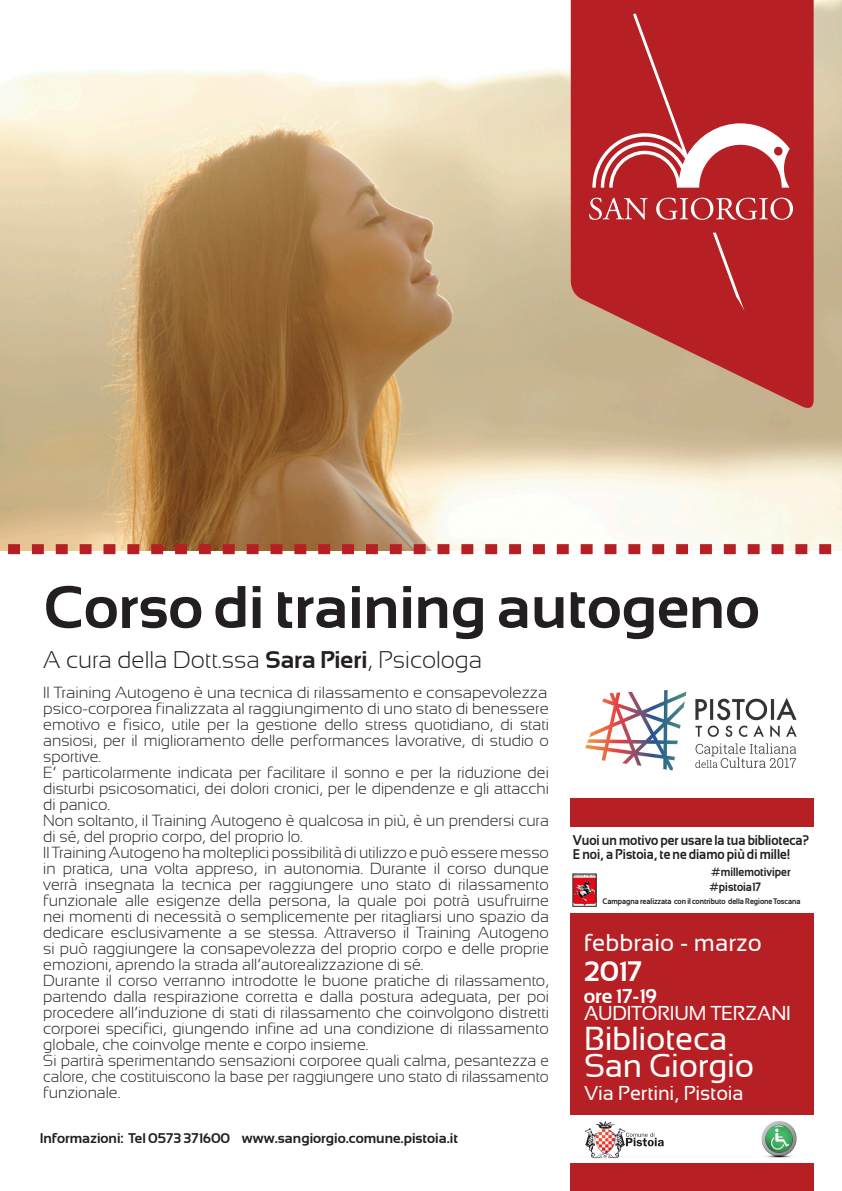
<style>
.page{position:relative;width:842px;height:1191px;background:#fff}
.page>*{position:absolute;margin:0;border:0;box-sizing:border-box;transform-origin:0 0}
.t1{font:700 60px "Sansation";color:#231f20}
.t2{font:33px "Sansation";letter-spacing:-.01em;color:#fff}
.t3{font:700 28px "Sansation";color:#fff}
.t4{font:300 24px "Sansation";color:#231f20}
.t5{font:24px "Sansation";color:#fff}
.t6{font:20px "Sansation";letter-spacing:-.01em;color:#fff}
.t7{font:700 20px "Sansation";color:#fff}
.t8{font:300 16px/16px "Sansation";color:#231f20;text-align:justify}
.t9{font:300 16px "Sansation";color:#231f20;scale:1.05 1}
.t10{font:700 14px "Sansation";color:#231f20;scale:.89 1}
.t11{font:700 14px "Sansation";color:#231f20}
.t12{font:700 12px "Sansation";color:#231f20;scale:.9 1}
.t13{font:700 8px "Sansation";color:#231f20;scale:.9 1}
.s1{font-weight:700}
</style>
<div class="page">
<img style="left:0;top:0;width:842px;height:544px">
<div style="left:571px;top:913px;width:243px;height:278px;background:#b62024"></div>
<svg style="left:571px;top:0;width:243px;height:412px;background:#bb5349"></svg>
<svg style="left:589px;top:198px;width:3px;height:22px"></svg>
<svg style="left:790px;top:198px;width:3px;height:22px"></svg>
<svg style="left:592px;top:13px;width:198px;height:298px;background:#bd3539"></svg>
<svg style="left:0;top:544px;width:842px;height:10px"></svg>
<img style="left:575px;top:876px;width:19px;height:28px">
<div style="left:570px;top:798px;width:244px;height:28px;background:#b62024"></div>
<img style="left:585px;top:690px;width:212px;height:81px">
<div style="left:566px;top:1115px;width:253px;height:48px;background:#fff"></div>
<img style="left:585px;top:1121px;width:41px;height:38px">
<svg style="left:626px;top:1132px;width:38px;height:14px"></svg>
<img style="left:761px;top:1121px;width:36px;height:37px">
<p class="t1" style="left:43px;top:573px;width:718px">Corso di training autogeno</p>
<p class="t4" style="left:43px;top:646px;width:440px">A cura della Dott.ssa <span class="s1">Sara Pieri</span>, Psicologa</p>
<p class="t9" style="left:43px;top:683px;width:482px">Il Training Autogeno è una tecnica di rilassamento e consapevolezza</p>
<p class="t8" style="left:43px;top:700px;width:507px">psico-corporea finalizzata al raggiungimento di uno stato di benessere</p>
<p class="t8" style="left:43px;top:716px;width:507px">emotivo e fisico, utile per la gestione dello stress quotidiano, di stati ansiosi, per il miglioramento delle performances lavorative, di studio o sportive.</p>
<p class="t8" style="left:43px;top:764px;width:507px">E’ particolarmente indicata per facilitare il sonno e per la riduzione dei disturbi psicosomatici, dei dolori cronici, per le dipendenze e gli attacchi di panico.</p>
<p class="t8" style="left:43px;top:812px;width:507px">Non soltanto, il Training Autogeno è qualcosa in più, è un prendersi cura di sé, del proprio corpo, del proprio Io.</p>
<p class="t8" style="left:43px;top:844px;width:507px">Il Training Autogeno ha molteplici possibilità di utilizzo e può essere messo in pratica, una volta appreso, in autonomia. Durante il corso dunque verrà insegnata la tecnica per raggiungere uno stato di rilassamento funzionale alle esigenze della persona, la quale poi potrà usufruirne nei momenti di necessità o semplicemente per ritagliarsi uno spazio da dedicare esclusivamente a se stessa. Attraverso il Training Autogeno si può raggiungere la consapevolezza del proprio corpo e delle proprie emozioni, aprendo la strada all’autorealizzazione di sé.</p>
<p class="t8" style="left:43px;top:972px;width:507px">Durante il corso verranno introdotte le buone pratiche di rilassamento, partendo dalla respirazione corretta e dalla postura adeguata, per poi procedere all’induzione di stati di rilassamento che coinvolgono distretti corporei specifici, giungendo infine ad una condizione di rilassamento globale, che coinvolge mente e corpo insieme.</p>
<p class="t8" style="left:43px;top:1052px;width:507px">Si partirà sperimentando sensazioni corporee quali calma, pesantezza e calore, che costituiscono la base per raggiungere uno stato di rilassamento funzionale.</p>
<p class="t11" style="left:40px;top:1129px;width:420px">Informazioni: Tel 0573 371600 www.sangiorgio.comune.pistoia.it</p>
<p class="t10" style="left:573px;top:832px;width:267px">Vuoi un motivo per usare la tua biblioteca?</p>
<p class="t10" style="left:573px;top:846px;width:246px">E noi, a Pistoia, te ne diamo più di mille!</p>
<p class="t12" style="left:711px;top:865px;width:90px">#millemotiviper</p>
<p class="t12" style="left:709px;top:879px;width:59px">#pistoia17</p>
<p class="t13" style="left:602px;top:897px;width:221px">Campagna realizzata con il contributo della Regione Toscana</p>
<p class="t5" style="left:584px;top:928px;width:180px">febbraio - marzo</p>
<p class="t3" style="left:584px;top:954px;width:60px">2017</p>
<p class="t7" style="left:584px;top:984px;width:75px">ore 17-19</p>
<p class="t6" style="left:584px;top:1001px;width:208px">AUDITORIUM TERZANI</p>
<p class="t2" style="left:584px;top:1020px;width:145px">Biblioteca</p>
<p class="t2" style="left:584px;top:1047px;width:171px">San Giorgio</p>
<p class="t6" style="left:584px;top:1082px;width:161px">Via Pertini, Pistoia</p>
</div>
